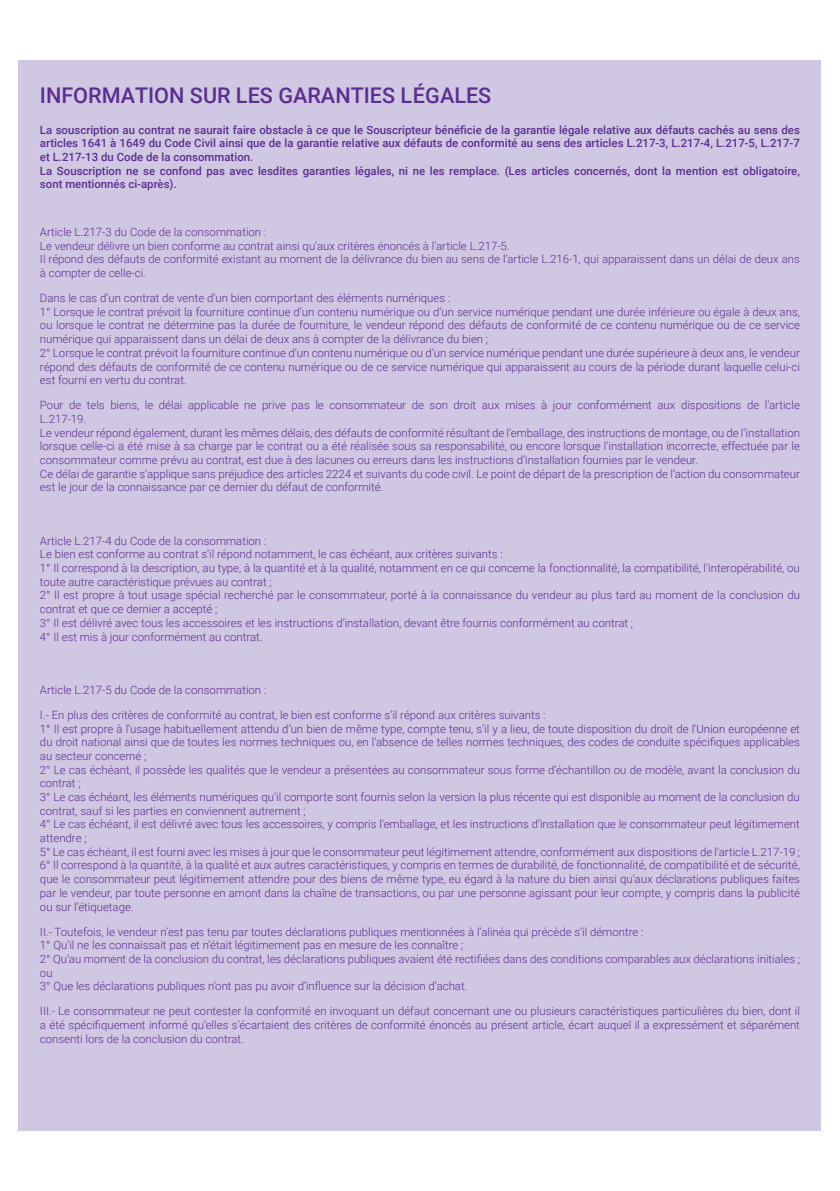
<style>
.page{position:relative;width:840px;height:1191px;background:#fff}
.page>*{position:absolute;margin:0;border:0;box-sizing:border-box;transform-origin:0 0}
.t1{font:500 21.6px "Roboto";color:#5b2e91}
.t2{font:300 11.4px/13.6px "Roboto";color:#5b2e91}
.t3{font:500 11.4px/13.6px "Roboto";color:#5b2e91}
</style>
<div class="page">
<div style="left:19px;top:60px;width:801px;height:1070px;background:#d0c7e2"></div>
<h1 class="t1" style="left:40px;top:80px;width:452px">INFORMATION SUR LES GARANTIES LÉGALES</h1>
<p class="t3" style="left:40px;top:122px;width:761px">La souscription au contrat ne saurait faire obstacle à ce que le Souscripteur bénéficie de la garantie légale relative aux défauts cachés au sens des articles 1641 à 1649 du Code Civil ainsi que de la garantie relative aux défauts de conformité au sens des articles L.217-3, L.217-4, L.217-5, L.217-7 et L.217-13 du Code de la consommation.<br>La Souscription ne se confond pas avec lesdites garanties légales, ni ne les remplace. (Les articles concernés, dont la mention est obligatoire, sont mentionnés ci-après).</p>
<p class="t2" style="left:40px;top:225px;width:761px">Article L.217-3 du Code de la consommation :<br>Le vendeur délivre un bien conforme au contrat ainsi qu’aux critères énoncés à l’article L.217-5.<br>Il répond des défauts de conformité existant au moment de la délivrance du bien au sens de l’article L.216-1, qui apparaissent dans un délai de deux ans à compter de celle-ci.</p>
<p class="t2" style="left:40px;top:291px;width:761px">Dans le cas d’un contrat de vente d’un bien comportant des éléments numériques :<br>1° Lorsque le contrat prévoit la fourniture continue d’un contenu numérique ou d’un service numérique pendant une durée inférieure ou égale à deux ans, ou lorsque le contrat ne détermine pas la durée de fourniture, le vendeur répond des défauts de conformité de ce contenu numérique ou de ce service numérique qui apparaissent dans un délai de deux ans à compter de la délivrance du bien ;<br>2° Lorsque le contrat prévoit la fourniture continue d’un contenu numérique ou d’un service numérique pendant une durée supérieure à deux ans, le vendeur répond des défauts de conformité de ce contenu numérique ou de ce service numérique qui apparaissent au cours de la période durant laquelle celui-ci est fourni en vertu du contrat.</p>
<p class="t2" style="left:40px;top:398px;width:761px">Pour de tels biens, le délai applicable ne prive pas le consommateur de son droit aux mises à jour conformément aux dispositions de l’article L.217-19.<br>Le vendeur répond également, durant les mêmes délais, des défauts de conformité résultant de l’emballage, des instructions de montage, ou de l’installation lorsque celle-ci a été mise à sa charge par le contrat ou a été réalisée sous sa responsabilité, ou encore lorsque l’installation incorrecte, effectuée par le consommateur comme prévu au contrat, est due à des lacunes ou erreurs dans les instructions d’installation fournies par le vendeur.<br>Ce délai de garantie s’applique sans préjudice des articles 2224 et suivants du code civil. Le point de départ de la prescription de l’action du consommateur est le jour de la connaissance par ce dernier du défaut de conformité.</p>
<p class="t2" style="left:40px;top:533px;width:761px">Article L.217-4 du Code de la consommation :<br>Le bien est conforme au contrat s’il répond notamment, le cas échéant, aux critères suivants :<br>1° Il correspond à la description, au type, à la quantité et à la qualité, notamment en ce qui concerne la fonctionnalité, la compatibilité, l’interopérabilité, ou toute autre caractéristique prévues au contrat ;<br>2° Il est propre à tout usage spécial recherché par le consommateur, porté à la connaissance du vendeur au plus tard au moment de la conclusion du contrat et que ce dernier a accepté ;<br>3° Il est délivré avec tous les accessoires et les instructions d’installation, devant être fournis conformément au contrat ;<br>4° Il est mis à jour conformément au contrat.</p>
<p class="t2" style="left:40px;top:677px;width:507px;line-height:25px">Article L.217-5 du Code de la consommation :<br>I.- En plus des critères de conformité au contrat, le bien est conforme s’il répond aux critères suivants :</p>
<p class="t2" style="left:40px;top:721px;width:761px">1° Il est propre à l’usage habituellement attendu d’un bien de même type, compte tenu, s’il y a lieu, de toute disposition du droit de l’Union européenne et du droit national ainsi que de toutes les normes techniques ou, en l’absence de telles normes techniques, des codes de conduite spécifiques applicables au secteur concerné ;<br>2° Le cas échéant, il possède les qualités que le vendeur a présentées au consommateur sous forme d’échantillon ou de modèle, avant la conclusion du contrat ;<br>3° Le cas échéant, les éléments numériques qu’il comporte sont fournis selon la version la plus récente qui est disponible au moment de la conclusion du contrat, sauf si les parties en conviennent autrement ;<br>4° Le cas échéant, il est délivré avec tous les accessoires, y compris l’emballage, et les instructions d’installation que le consommateur peut légitimement attendre ;<br>5° Le cas échéant, il est fourni avec les mises à jour que le consommateur peut légitimement attendre, conformément aux dispositions de l’article L.217-19 ; 6° Il correspond à la quantité, à la qualité et aux autres caractéristiques, y compris en termes de durabilité, de fonctionnalité, de compatibilité et de sécurité, que le consommateur peut légitimement attendre pour des biens de même type, eu égard à la nature du bien ainsi qu’aux déclarations publiques faites par le vendeur, par toute personne en amont dans la chaîne de transactions, ou par une personne agissant pour leur compte, y compris dans la publicité ou sur l’étiquetage.</p>
<p class="t2" style="left:40px;top:924px;width:761px">II.- Toutefois, le vendeur n’est pas tenu par toutes déclarations publiques mentionnées à l’alinéa qui précède s’il démontre :<br>1° Qu’il ne les connaissait pas et n’était légitimement pas en mesure de les connaître ;<br>2° Qu’au moment de la conclusion du contrat, les déclarations publiques avaient été rectifiées dans des conditions comparables aux déclarations initiales ; ou<br>3° Que les déclarations publiques n’ont pas pu avoir d’influence sur la décision d’achat.</p>
<p class="t2" style="left:40px;top:1004px;width:761px;text-align:justify">III.- Le consommateur ne peut contester la conformité en invoquant un défaut concernant une ou plusieurs caractéristiques particulières du bien, dont il a été spécifiquement informé qu’elles s’écartaient des critères de conformité énoncés au présent article, écart auquel il a expressément et séparément consenti lors de la conclusion du contrat.</p>
</div>
